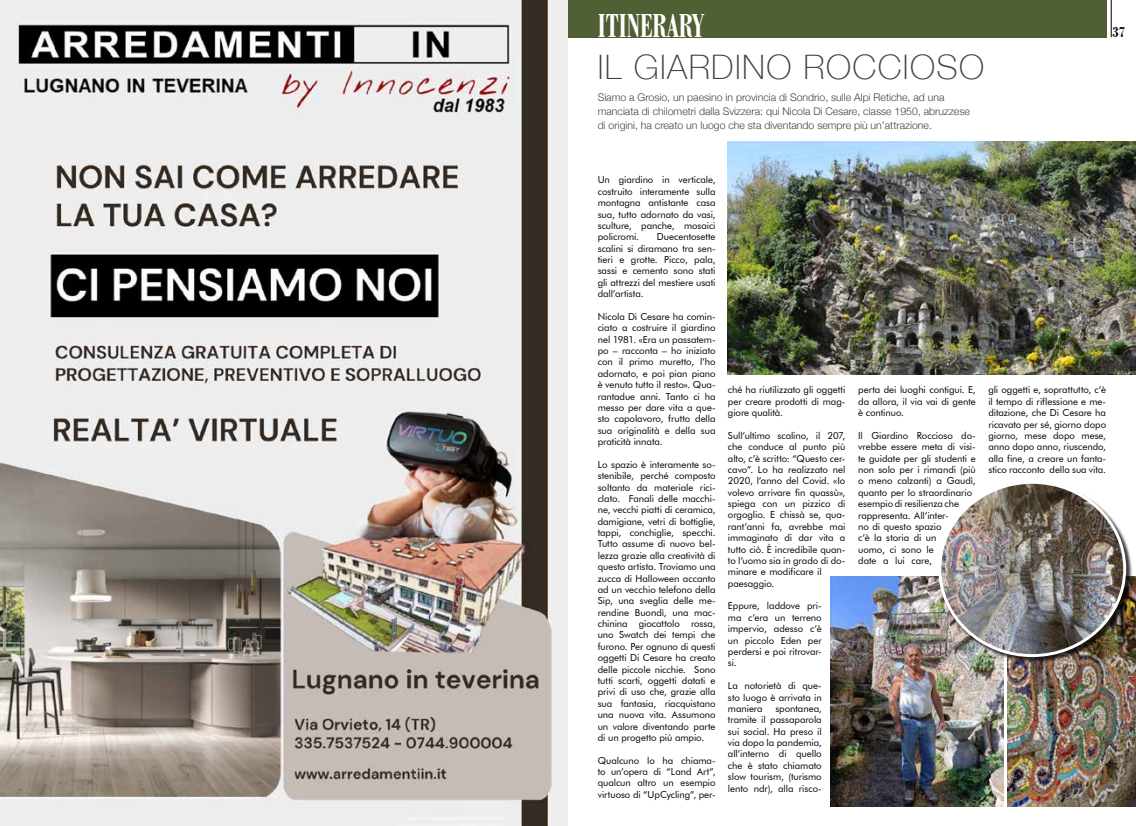
<style>
.page{position:relative;width:1136px;height:826px;background:#fff}
.page>*{position:absolute;margin:0;border:0;box-sizing:border-box;transform-origin:0 0}
.t1{font:700 condensed 35px "Bodoni BT";color:#fff;scale:.77 1}
.t2{font:100 33.77px "Helvetica Neue";letter-spacing:.04em;color:#3f4239}
.t3{font:700 condensed 15.75px "Bodoni BT";color:#000}
.t4{font:300 10.5px/14px "Helvetica Neue";color:#3f4239}
.t5{font:9.62px/11.4px "Futura BT";letter-spacing:-.005em;color:#000;text-align:justify}
</style>
<div class="page">
<hr style="left:1111px;top:0;width:1px;height:37px;background:#000">
<img style="left:0;top:8px;width:568px;height:810px">
<div style="left:568px;top:0;width:538px;height:37px;background:#515f34"></div>
<img style="left:728px;top:141px;width:408px;height:233px">
<img style="left:831px;top:576px;width:172px;height:230px">
<img style="left:1008px;top:576px;width:128px;height:230px">
<div style="left:939px;top:482px;width:193px;height:181px;background:#000;opacity:.75"></div>
<img style="left:940px;top:482px;width:185px;height:174px">
<h1 class="t1" style="left:598px;top:5px;width:140px">ITINERARY</h1>
<h2 class="t2" style="left:598px;top:42px;width:388px">IL GIARDINO ROCCIOSO</h2>
<p class="t4" style="left:598px;top:90px;width:374px">Siamo a Grosio, un paesino in provincia di Sondrio, sulle Alpi Retiche, ad una manciata di chilometri dalla Svizzera: qui Nicola Di Cesare, classe 1950, abruzzese di origini, ha creato un luogo che sta diventando sempre più un’attrazione.</p>
<h3 class="t3" style="left:1112px;top:23px;width:14px">37</h3>
<p class="t5" style="left:598px;top:174px;width:119px">Un giardino in verticale, costruito interamente sulla montagna antistante casa sua, tutto adornato da vasi, sculture, panche, mosaici policromi.</p>
<p class="t5" style="left:598px;top:231px;width:119px;text-indent:59px">Duecentosette scalini si diramano tra sen&shy;tieri e grotte. Picco, pala, sassi e cemento sono stati gli attrezzi del mestiere usati dall’artista.</p>
<p class="t5" style="left:598px;top:311px;width:119px">Nicola Di Cesare ha comin&shy;ciato a costruire il giardino nel 1981. «Era un passatem&shy;po – racconta – ho iniziato con il primo muretto, l’ho adornato, e poi pian piano è venuto tutto il resto». Qua&shy;rantadue anni. Tanto ci ha messo per dare vita a que&shy;sto capolavoro, frutto della sua originalità e della sua praticità innata.</p>
<p class="t5" style="left:598px;top:459px;width:119px">Lo spazio è interamente so&shy;stenibile, perché composto soltanto da materiale rici&shy;clato. Fanali delle macchi&shy;ne, vecchi piatti di ceramica, damigiane, vetri di bottiglie, tappi, conchiglie, specchi.<br>Tutto assume di nuovo bel&shy;lezza grazie alla creatività di questo artista. Troviamo una zucca di Halloween accanto ad un vecchio telefono della Sip, una sveglia delle me&shy;rendine Buondì, una mac&shy;chinina giocattolo rossa, uno Swatch dei tempi che furono. Per ognuno di questi oggetti Di Cesare ha creato delle piccole nicchie. Sono tutti scarti, oggetti datati e privi di uso che, grazie alla sua fantasia, riacquistano una nuova vita. Assumono un valore diventando parte di un progetto più ampio.</p>
<p class="t5" style="left:598px;top:754px;width:119px">Qualcuno lo ha chiama&shy;to un’opera di “Land Art”, qualcun altro un esempio virtuoso di “UpCycling”, per-</p>
<p class="t5" style="left:728px;top:384px;width:119px">ché ha riutilizzato gli oggetti per creare prodotti di mag&shy;giore qualità.</p>
<p class="t5" style="left:728px;top:430px;width:119px;text-align:left">Sull’ultimo scalino, il 207, che conduce al punto più alto, c’è scritto: “Questo cer&shy;cavo”. Lo ha realizzato nel<br>2020, l’anno del Covid. «Io volevo arrivare fin quassù», spiega con un pizzico di orgoglio. E chissà se, qua&shy;rant’anni fa, avrebbe mai immaginato di dar vita a tutto ciò. È incredibile quan&shy;to l’uomo sia in grado di do&shy;minare e modificare il paesaggio.</p>
<p class="t5" style="left:728px;top:600px;width:95px">Eppure, laddove pri&shy;ma c’era un terreno impervio, adesso c’è un piccolo Eden per perdersi e poi ritrovar&shy;si.</p>
<p class="t5" style="left:728px;top:680px;width:95px">La notorietà di que&shy;sto luogo è arrivata in maniera</p>
<p class="t5" style="left:728px;top:703px;width:95px;text-indent:47px">spontanea, tramite il passaparola sui social. Ha preso il via dopo la pandemia, all’interno di quello che è stato chiamato slow tourism, (turismo lento ndr), alla risco-</p>
<p class="t5" style="left:858px;top:384px;width:119px">perta dei luoghi contigui. E, da allora, il via vai di gente è continuo.</p>
<p class="t5" style="left:858px;top:430px;width:119px;text-align:left">Il Giardino Roccioso do&shy;vrebbe essere meta di visi&shy;te guidate per gli studenti e non solo per i rimandi (più o meno calzanti) a Gaudì, quanto per lo straordinario esempio di resilienza che rappresenta. All’inter-<br>no di questo spazio<br>c’è la storia di un<br>uomo, ci sono le<br>date a lui care,</p>
<p class="t5" style="left:988px;top:384px;width:119px">gli oggetti e, soprattutto, c’è il tempo di riflessione e me&shy;ditazione, che Di Cesare ha ricavato per sé, giorno dopo giorno, mese dopo mese, anno dopo anno, riuscendo, alla fine, a creare un fanta&shy;stico racconto della sua vita.</p>
</div>
